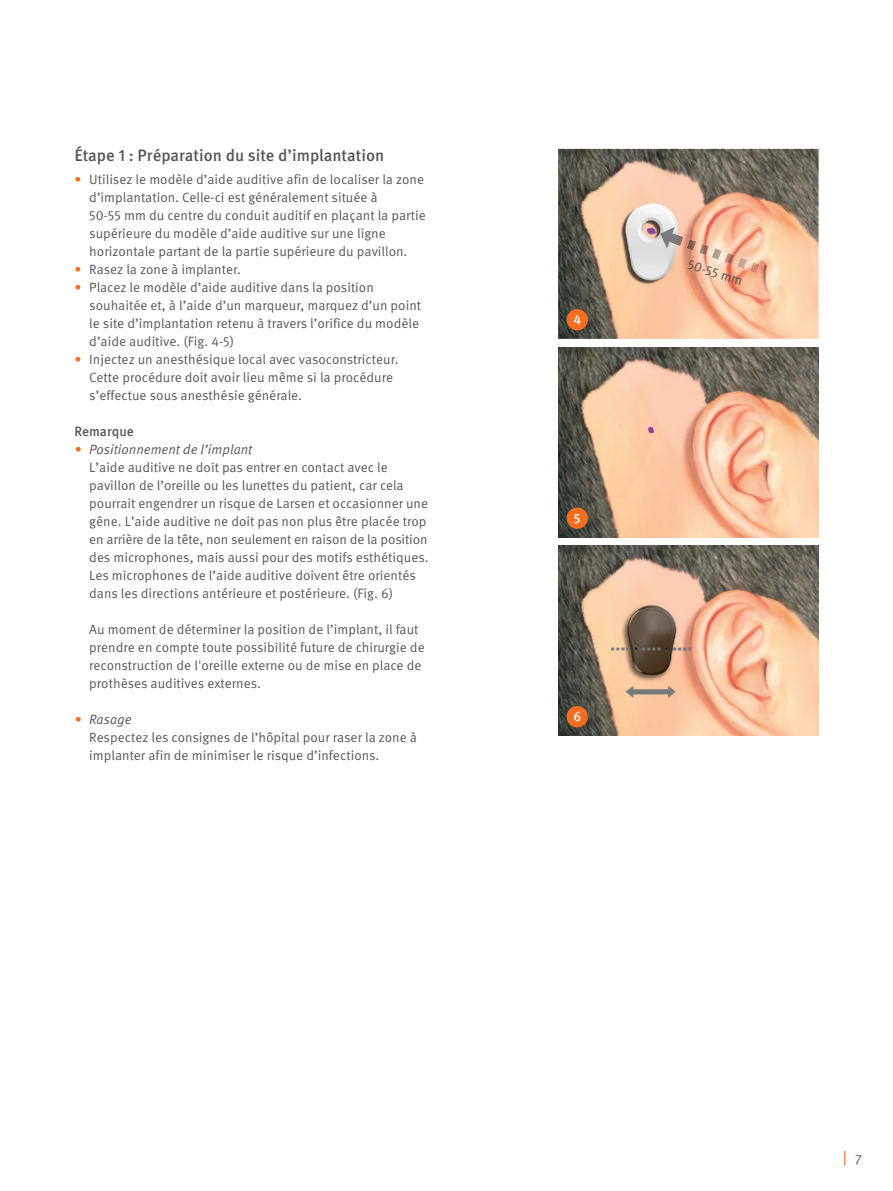
<style>
.page{position:relative;width:893px;height:1191px;background:#fff}
.page>*{position:absolute;margin:0;border:0;box-sizing:border-box;transform-origin:0 0}
.t1{font:500 16.5px "Meta Pro OM";color:#575855}
.t2{font:13.5px/18px "Meta Pro OM";color:#575855}
.t3{font:500 13.5px "Meta Pro OM";color:#575855}
.t4{font:500 13.5px "Meta Pro OM";color:#fff}
.s1{color:#f36e21}
.s2{font-style:italic;color:#f36e21}
.s3{font-style:italic}
</style>
<div class="page">
<img style="left:558px;top:546px;width:261px;height:190px">
<img style="left:558px;top:347px;width:261px;height:190px">
<img style="left:558px;top:149px;width:261px;height:190px">
<div style="left:567px;top:706px;width:21px;height:21px;background:#f36e21;border-radius:50%"></div>
<div style="left:567px;top:507px;width:21px;height:22px;background:#f36e21;border-radius:50%"></div>
<div style="left:567px;top:309px;width:21px;height:21px;background:#f36e21;border-radius:50%"></div>
<img style="left:660px;top:227px;width:23px;height:21px">
<svg style="left:687px;top:239px;width:73px;height:34px;background:#ebb89d"></svg>
<p class="t1" style="left:74px;top:145px;width:311px">Étape 1 : Préparation du site d’implantation</p>
<p class="t2" style="left:89px;top:170px;width:338px;text-indent:-15px"><span class="s1">•</span> Utilisez le modèle d’aide auditive afin de localiser la zone d’implantation. Celle-ci est généralement située à<br>50-55 mm du centre du conduit auditif en plaçant la partie supérieure du modèle d’aide auditive sur une ligne horizontale partant de la partie supérieure du pavillon.</p>
<p class="t2" style="left:74px;top:260px;width:168px"><span class="s1">•</span> Rasez la zone à implanter.</p>
<p class="t2" style="left:89px;top:278px;width:333px;text-indent:-15px"><span class="s1">•</span> Placez le modèle d’aide auditive dans la position souhaitée et, à l’aide d’un marqueur, marquez d’un point le site d’implantation retenu à travers l’orifice du modèle d’aide auditive. (Fig. 4-5)</p>
<p class="t2" style="left:89px;top:350px;width:311px;text-indent:-15px"><span class="s1">•</span> Injectez un anesthésique local avec vasoconstricteur.<br>Cette procédure doit avoir lieu même si la procédure s’effectue sous anesthésie générale.</p>
<p class="t3" style="left:74px;top:422px;width:61px">Remarque</p>
<p class="t2" style="left:89px;top:440px;width:341px;text-indent:-15px"><span class="s2">•</span> <span class="s3">Positionnement de l’implant<br></span>L’aide auditive ne doit pas entrer en contact avec le pavillon de l’oreille ou les lunettes du patient, car cela pourrait engendrer un risque de Larsen et occasionner une gêne. L’aide auditive ne doit pas non plus être placée trop en arrière de la tête, non seulement en raison de la position des microphones, mais aussi pour des motifs esthétiques.<br>Les microphones de l’aide auditive doivent être orientés dans les directions antérieure et postérieure. (Fig. 6)</p>
<p class="t2" style="left:89px;top:620px;width:337px">Au moment de déterminer la position de l’implant, il faut prendre en compte toute possibilité future de chirurgie de reconstruction de l'oreille externe ou de mise en place de prothèses auditives externes.</p>
<p class="t2" style="left:89px;top:710px;width:329px;text-indent:-15px"><span class="s2">•</span> <span class="s3">Rasage<br></span>Respectez les consignes de l’hôpital pour raser la zone à implanter afin de minimiser le risque d’infections.</p>
<p class="t4" style="left:573px;top:708px;width:9px">6</p>
<p class="t4" style="left:573px;top:311px;width:9px">4</p>
<p class="t4" style="left:574px;top:510px;width:8px">5</p>
<p class="t2" style="left:691px;top:255px;width:58px;rotate:18deg">50-55 mm</p>
<p class="t2" style="left:855px;top:1150px;width:8px">7</p>
</div>
